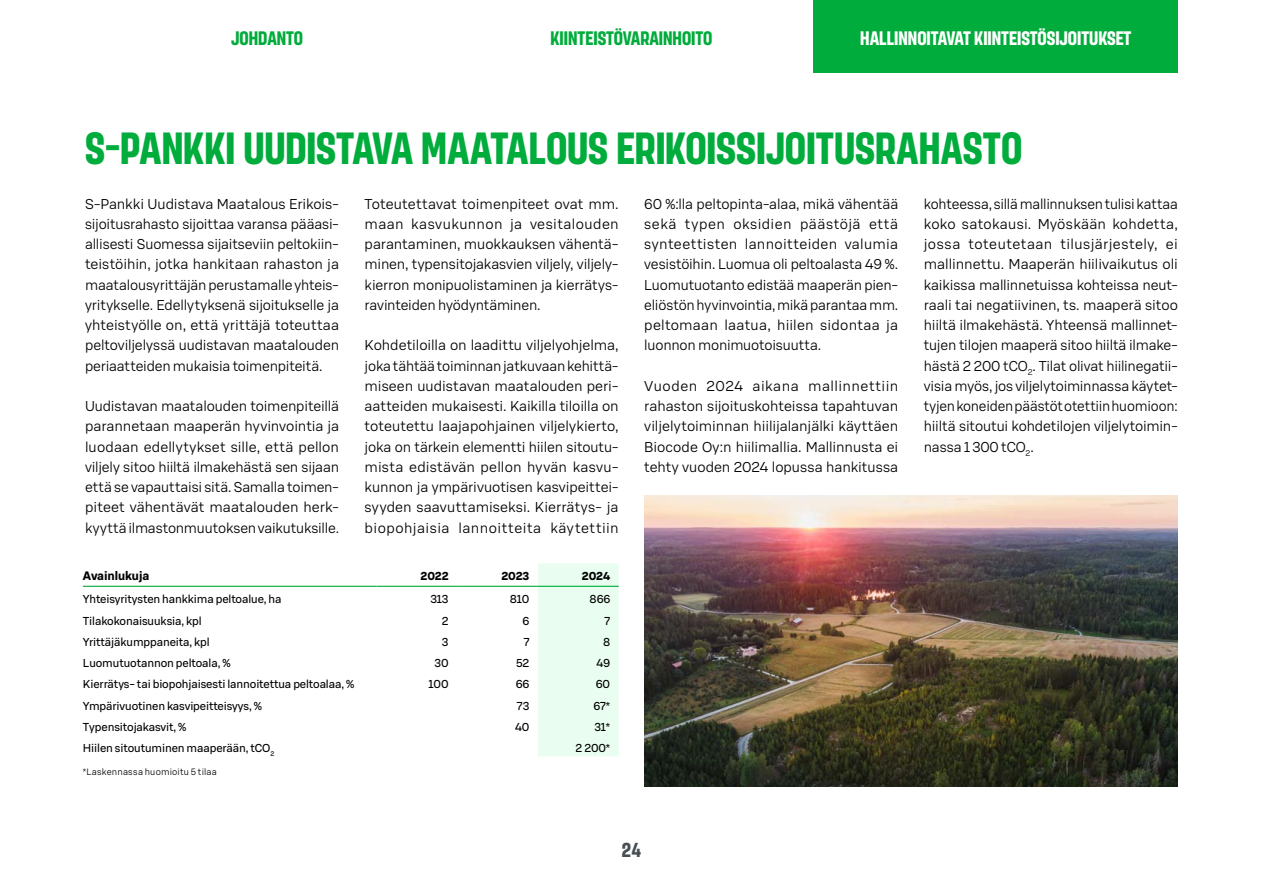
<style>
.page{position:relative;width:1263px;height:893px;background:#fff}
.page>*{position:absolute;margin:0;border:0;box-sizing:border-box;transform-origin:0 0}
.H2_Otsikko_A_Ei_sisällysluetteloon{font:700 45px "S Bonus Display";letter-spacing:-.005em;color:#00ac3b}
.t1{font:700 20.25px "S Bonus Display";color:#474f54}
.t2{font:700 19.5px "S Bonus Display";color:#fff}
.t3{font:700 19.5px "S Bonus Display";color:#00ac3b}
.P_Leipis{font:300 13.95px/20.2px "S Bonus UX";letter-spacing:-.005em;color:#000;text-align:justify}
.t4{font:700 12px "S Bonus UX";letter-spacing:-.01em;color:#000}
.t5{font:11.25px "S Bonus UX";letter-spacing:-.01em;color:#000}
.t6{font:700 11.25px "S Bonus UX";letter-spacing:-.01em;color:#000}
.t7{font:300 9px "S Bonus UX";letter-spacing:.015em;color:#000}
</style>
<div class="page">
<div style="left:814px;top:0;width:364px;height:72px;background:#00ac3b"></div>
<div style="left:538px;top:563px;width:81px;height:193px;background:#e9fef0"></div>
<hr style="left:83px;top:586px;width:293px;height:1px;background:#00ac3b">
<hr style="left:376px;top:586px;width:81px;height:1px;background:#00ac3b">
<hr style="left:457px;top:586px;width:81px;height:1px;background:#00ac3b">
<hr style="left:538px;top:586px;width:81px;height:1px;background:#00ac3b">
<img style="left:644px;top:495px;width:534px;height:292px">
<h3 class="t3" style="left:231px;top:26px;width:73px">JOHDANTO</h3>
<h3 class="t3" style="left:551px;top:26px;width:163px">KIINTEISTÖVARAINHOITO</h3>
<h3 class="t2" style="left:860px;top:26px;width:273px">HALLINNOITAVAT KIINTEISTÖSIJOITUKSET</h3>
<h2 class="H2_Otsikko_A_Ei_sisällysluetteloon" style="left:85px;top:120px;width:939px">S-PANKKI UUDISTAVA MAATALOUS ERIKOISSIJOITUSRAHASTO</h2>
<p class="P_Leipis" style="left:85px;top:193px;width:256px;text-align:left">S-Pankki Uudistava Maatalous Erikois&shy;sijoitusrahasto sijoittaa varansa pääasi&shy;allisesti Suomessa sijaitseviin peltokiin&shy;teistöihin, jotka hankitaan rahaston ja maatalousyrittäjän perustamalle yhteis&shy;yritykselle. Edellytyksenä sijoitukselle ja yhteistyölle on, että yrittäjä toteuttaa peltoviljelyssä uudistavan maatalouden periaatteiden mukaisia toimenpiteitä.</p>
<p class="P_Leipis" style="left:85px;top:396px;width:256px">Uudistavan maatalouden toimenpiteillä parannetaan maaperän hyvinvointia ja luodaan edellytykset sille, että pellon viljely sitoo hiiltä ilmakehästä sen sijaan että se vapauttaisi sitä. Samalla toimen&shy;piteet vähentävät maatalouden herk&shy;kyyttä ilmastonmuutoksen vaikutuksille.</p>
<p class="P_Leipis" style="left:644px;top:193px;width:256px;text-align:left">60 %:lla peltopinta-alaa, mikä vähentää sekä typen oksidien päästöjä että synteettisten lannoitteiden valumia vesistöihin. Luomua oli peltoalasta 49 %.<br>Luomutuotanto edistää maaperän pien&shy;eliöstön hyvinvointia, mikä parantaa mm. peltomaan laatua, hiilen sidontaa ja luonnon monimuotoisuutta.</p>
<p class="P_Leipis" style="left:644px;top:375px;width:256px">Vuoden 2024 aikana mallinnettiin rahaston sijoituskohteissa tapahtuvan viljelytoiminnan hiilijalanjälki käyttäen Biocode Oy:n hiilimallia. Mallinnusta ei tehty vuoden 2024 lopussa hankitussa</p>
<p class="P_Leipis" style="left:924px;top:193px;width:256px">kohteessa, sillä mallinnuksen tulisi kattaa koko satokausi. Myöskään kohdetta, jossa toteutetaan tilusjärjestely, ei mallinnettu. Maaperän hiilivaikutus oli kaikissa mallinnetuissa kohteissa neut&shy;raali tai negatiivinen, ts. maaperä sitoo hiiltä ilmakehästä. Yhteensä mallinnet&shy;tujen tilojen maaperä sitoo hiiltä ilmake&shy;hästä 2 200 tCO<sub>2</sub>. Tilat olivat hiilinegatii&shy;visia myös, jos viljelytoiminnassa käytet&shy;tyjen koneiden päästöt otettiin huomioon: hiiltä sitoutui kohdetilojen viljelytoimin&shy;nassa 1 300 tCO<sub>2</sub>.</p>
<p class="P_Leipis" style="left:365px;top:193px;width:256px;text-align:left">Toteutettavat toimenpiteet ovat mm. maan kasvukunnon ja vesitalouden parantaminen, muokkauksen vähentä&shy;minen, typensitojakasvien viljely, viljely&shy;kierron monipuolistaminen ja kierrätys&shy;ravinteiden hyödyntäminen.</p>
<p class="P_Leipis" style="left:365px;top:335px;width:256px">Kohdetiloilla on laadittu viljelyohjelma, joka tähtää toiminnan jatkuvaan kehittä&shy;miseen uudistavan maatalouden peri&shy;aatteiden mukaisesti. Kaikilla tiloilla on toteutettu laajapohjainen viljelykierto, joka on tärkein elementti hiilen sitoutu&shy;mista edistävän pellon hyvän kasvu&shy;kunnon ja ympärivuotisen kasvipeittei&shy;syyden saavuttamiseksi. Kierrätys- ja biopohjaisia lannoitteita käytettiin</p>
<p class="t4" style="left:83px;top:568px;width:68px">Avainlukuja</p>
<p class="t6" style="left:421px;top:568px;width:30px">2022</p>
<p class="t6" style="left:501px;top:568px;width:29px">2023</p>
<p class="t6" style="left:582px;top:568px;width:30px">2024</p>
<p class="t5" style="left:83px;top:592px;width:200px">Yhteisyritysten hankkima peltoalue, ha</p>
<p class="t5" style="left:430px;top:592px;width:20px">313</p>
<p class="t5" style="left:510px;top:592px;width:21px">810</p>
<p class="t5" style="left:590px;top:592px;width:22px">866</p>
<p class="t5" style="left:83px;top:613px;width:120px">Tilakokonaisuuksia, kpl</p>
<p class="t5" style="left:442px;top:613px;width:8px">2</p>
<p class="t5" style="left:523px;top:613px;width:8px">6</p>
<p class="t5" style="left:605px;top:613px;width:7px">7</p>
<p class="t5" style="left:83px;top:634px;width:128px">Yrittäjäkumppaneita, kpl</p>
<p class="t5" style="left:442px;top:634px;width:8px">3</p>
<p class="t5" style="left:524px;top:634px;width:7px">7</p>
<p class="t5" style="left:603px;top:634px;width:9px">8</p>
<p class="t5" style="left:83px;top:655px;width:149px">Luomutuotannon peltoala, %</p>
<p class="t5" style="left:434px;top:655px;width:16px">30</p>
<p class="t5" style="left:516px;top:655px;width:15px">52</p>
<p class="t5" style="left:597px;top:655px;width:15px">49</p>
<p class="t5" style="left:83px;top:677px;width:273px">Kierrätys- tai biopohjaisesti lannoitettua peltoalaa, %</p>
<p class="t5" style="left:429px;top:677px;width:22px">100</p>
<p class="t5" style="left:516px;top:677px;width:15px">66</p>
<p class="t5" style="left:596px;top:677px;width:16px">60</p>
<p class="t5" style="left:83px;top:698px;width:180px">Ympärivuotinen kasvipeitteisyys, %</p>
<p class="t5" style="left:517px;top:698px;width:14px">73</p>
<p class="t5" style="left:593px;top:698px;width:18px">67*</p>
<p class="t5" style="left:83px;top:719px;width:105px">Typensitojakasvit, %</p>
<p class="t5" style="left:515px;top:719px;width:16px">40</p>
<p class="t5" style="left:594px;top:719px;width:17px">31*</p>
<p class="t5" style="left:83px;top:740px;width:193px">Hiilen sitoutuminen maaperään, tCO<sub>2</sub></p>
<p class="t5" style="left:576px;top:740px;width:36px">2 200*</p>
<p class="t7" style="left:83px;top:766px;width:135px">*Laskennassa huomioitu 5 tilaa</p>
<h2 class="t1" style="left:622px;top:837px;width:21px">24</h2>
</div>
